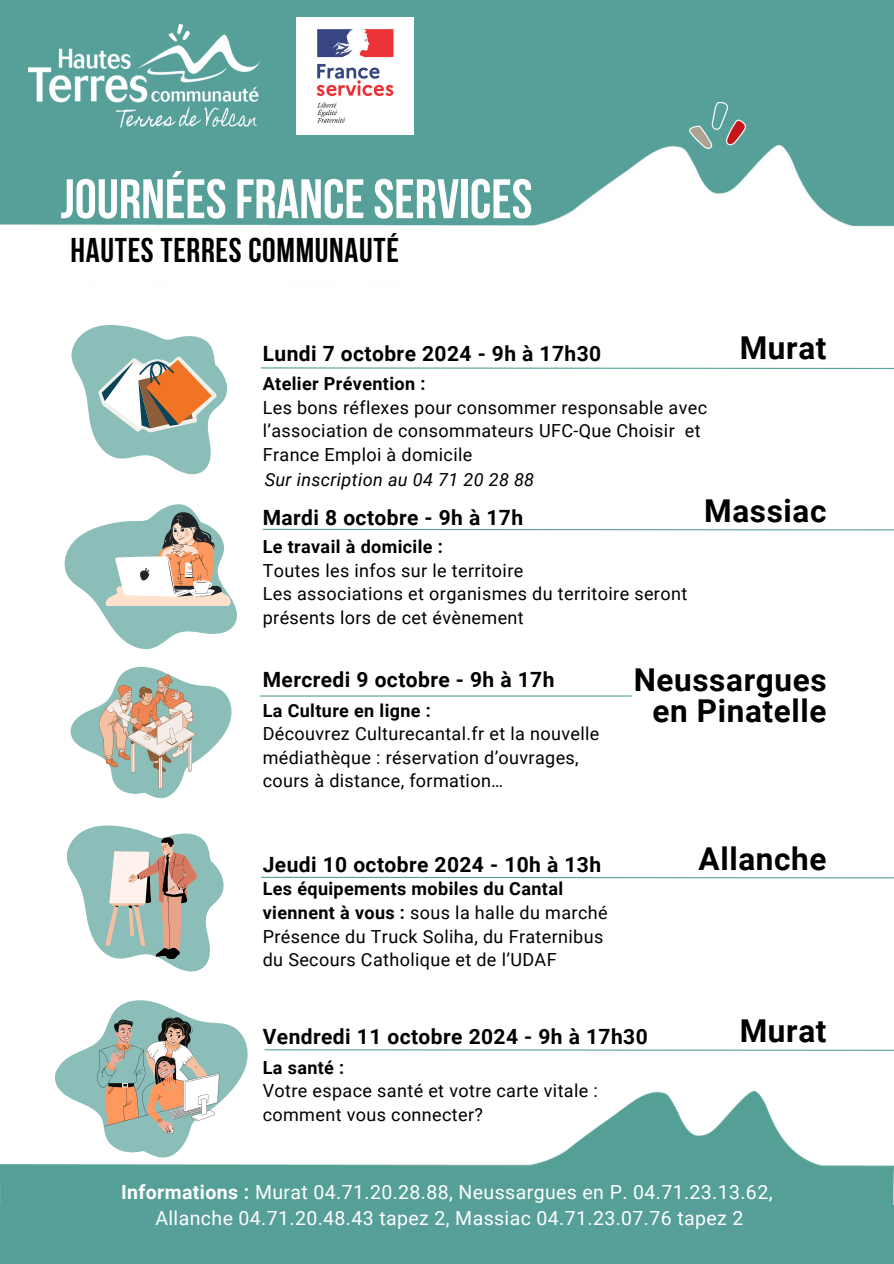
<style>
.page{position:relative;width:894px;height:1264px;background:#fff}
.page>*{position:absolute;margin:0;border:0;box-sizing:border-box;transform-origin:0 0}
.t1{font:700 55.5px "Bebas Neue";color:#fff}
.t2{font:700 34.2px "Bebas Neue";letter-spacing:.02em;color:#000}
.t3{font:700 31.5px/31.5px "Roboto";letter-spacing:.02em;color:#000;text-align:center}
.t4{font:700 21px "Roboto";letter-spacing:.02em;color:#000}
.t5{font:19.5px "Roboto";letter-spacing:.02em;color:#fff}
.t6{font:18px/23.7px "Roboto";letter-spacing:.02em;color:#000}
.t7{font:700 18px "Roboto";letter-spacing:.02em;color:#000}
.t8{font:italic 18px "Roboto";letter-spacing:.02em;color:#000}
.s1{font-weight:700}
</style>
<div class="page">
<svg style="left:55px;top:1000px;width:193px;height:91px"></svg>
<div style="left:0;top:0;width:893px;height:233px;background:#56a099"></div>
<img style="left:0;top:145px;width:893px;height:88px">
<img style="left:0;top:1091px;width:893px;height:113px">
<img style="left:689px;top:103px;width:56px;height:46px">
<img style="left:29px;top:24px;width:231px;height:104px">
<svg style="left:96px;top:1016px;width:123px;height:117px"></svg>
<svg style="left:71px;top:325px;width:156px;height:149px"></svg>
<svg style="left:261px;top:367px;width:632px;height:2px"></svg>
<svg style="left:64px;top:504px;width:829px;height:468px"></svg>
<svg style="left:264px;top:1049px;width:629px;height:2px"></svg>
<hr style="left:259px;top:695px;width:372px;height:1px;background:#56a099">
<img style="left:296px;top:17px;width:117px;height:117px">
<div style="left:0;top:1204px;width:893px;height:59px;background:#56a099"></div>
<p class="t1" style="left:61px;top:176px;width:473px">JOURNÉESFRANCESERVICES</p>
<p class="t2" style="left:71px;top:236px;width:330px">HAUTES TERRES COMMUNAUTÉ</p>
<h3 class="t4" style="left:263px;top:342px;width:340px">Lundi 7 octobre 2024 - 9h à 17h30</h3>
<p class="t7" style="left:263px;top:373px;width:164px">Atelier Prévention :</p>
<h2 class="t6" style="left:263px;top:395px;width:446px">Les bons réflexes pour consommer responsable avec l’association de consommateurs UFC-Que Choisir et<br>France Emploi à domicile</h2>
<p class="t8" style="left:264px;top:469px;width:271px">Sur inscription au 04 71 20 28 88</p>
<p class="t3" style="left:739px;top:332px;width:88px">Murat</p>
<h2 class="t4" style="left:263px;top:505px;width:262px">Mardi 8 octobre - 9h à 17h</h2>
<p class="t7" style="left:263px;top:536px;width:181px">Le travail à domicile :</p>
<p class="t6" style="left:263px;top:559px;width:262px">Toutes les infos sur le territoire</p>
<h2 class="t6" style="left:263px;top:582px;width:426px">Les associations et organismes du territoire seront présents lors de cet évènement</h2>
<h2 class="t3" style="left:704px;top:495px;width:124px">Massiac</h2>
<p class="t4" style="left:263px;top:667px;width:293px">Mercredi 9 octobre - 9h à 17h</p>
<h3 class="t7" style="left:263px;top:700px;width:170px">La Culture en ligne :</h3>
<p class="t6" style="left:263px;top:722px;width:338px">Découvrez Culturecantal.fr et la nouvelle médiathèque : réservation d’ouvrages, cours à distance, formation…</p>
<p class="t4" style="left:263px;top:853px;width:340px">Jeudi 10 octobre 2024 - 10h à 13h</p>
<h1 class="t6" style="left:263px;top:877px;width:346px"><span class="s1">Les équipements mobiles du Cantal viennent à vous :</span> sous la halle du marché Présence du Truck Soliha, du Fraternibus du Secours Catholique et de l’UDAF</h1>
<h3 class="t3" style="left:633px;top:664px;width:194px">Neussargues en Pinatelle</h3>
<p class="t3" style="left:698px;top:843px;width:129px">Allanche</p>
<p class="t4" style="left:263px;top:1024px;width:386px">Vendredi 11 octobre 2024 - 9h à 17h30</p>
<p class="t7" style="left:263px;top:1056px;width:83px">La santé :</p>
<p class="t6" style="left:263px;top:1079px;width:336px">Votre espace santé et votre carte vitale : comment vous connecter?</p>
<p class="t3" style="left:739px;top:1015px;width:88px">Murat</p>
<h2 class="t5" style="left:121px;top:1180px;width:652px"><span class="s1">Informations :</span> Murat 04.71.20.28.88, Neussargues en P. 04.71.23.13.62,</h2>
<h3 class="t5" style="left:155px;top:1206px;width:589px">Allanche 04.71.20.48.43 tapez 2, Massiac 04.71.23.07.76 tapez 2</h3>
</div>
